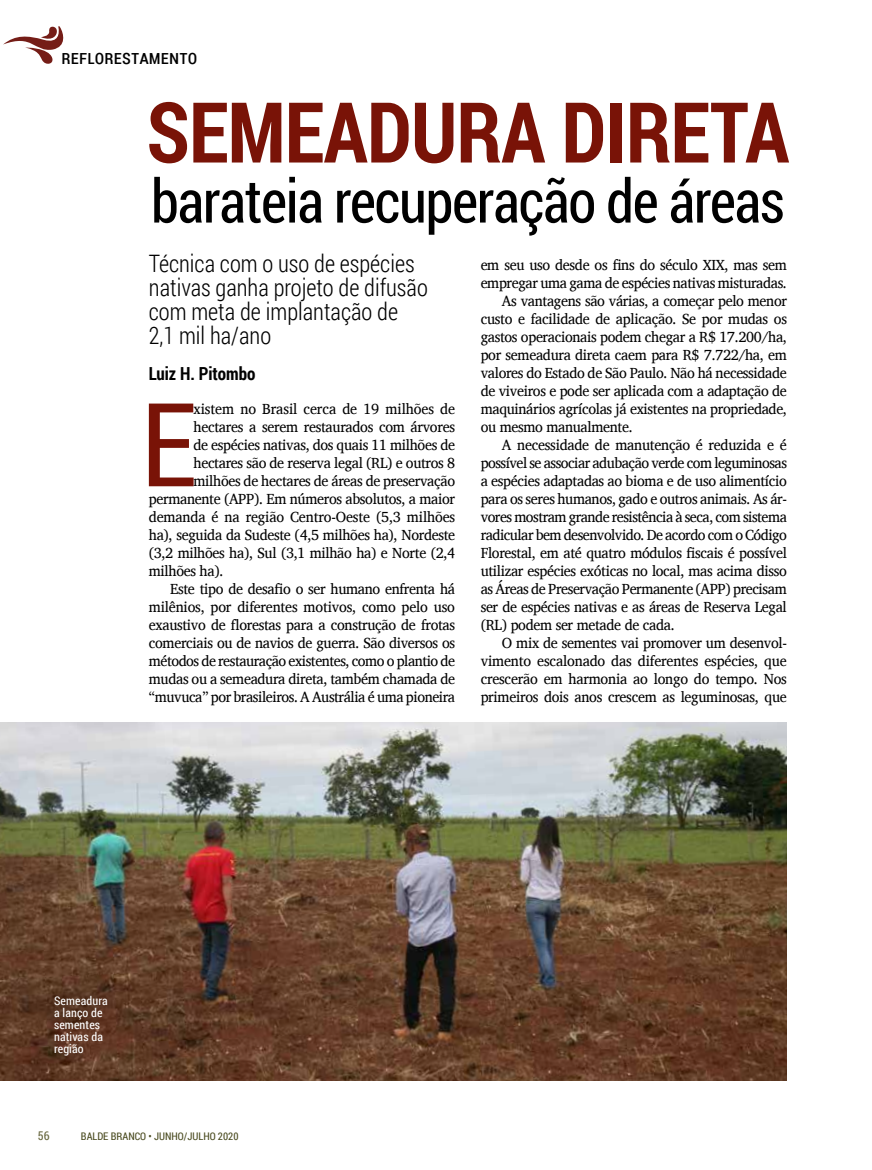
<style>
.page{position:relative;width:872px;height:1170px;background:#fff}
.page>*{position:absolute;margin:0;border:0;box-sizing:border-box;transform-origin:0 0}
.t1{font:116.25px "Roboto Condensed";color:#791307;scale:.95 1}
.t2{font:700 84px "Roboto Condensed";letter-spacing:-.01em;color:#791307;scale:.95 1}
.t3{font:60px "Roboto Condensed";letter-spacing:-.02em;color:#000;scale:.95 1}
.t4{font:300 24px/24px "Roboto Condensed";color:#000;scale:.95 1}
.t5{font:19.5px "Roboto Condensed";color:#000;scale:.95 1}
.t6{font:700 18px "Roboto Condensed";color:#000;scale:.95 1}
.t7{font:15px "Charis SIL";letter-spacing:-.025em;color:#000;scale:.95 1}
.t8{font:15px "Charis SIL";letter-spacing:-.005em;color:#000;scale:.95 1}
.t9{font:12px/12px "Roboto Condensed";letter-spacing:.01em;color:#fff}
.t10{font:12px "Roboto Condensed";color:#67663e}
.t11{font:10.5px "Roboto Condensed";color:#4a4b20}
</style>
<div class="page">
<svg style="left:3px;top:26px;width:61px;height:38px"></svg>
<img style="left:0;top:722px;width:787px;height:358px">
<h3 class="t5" style="left:61px;top:43px;width:144px">REFLORESTAMENTO</h3>
<h2 class="t2" style="left:146px;top:73px;width:678px">SEMEADURA DIRETA</h2>
<h3 class="t3" style="left:151px;top:159px;width:668px">barateia recuperação de áreas</h3>
<h3 class="t4" style="left:149px;top:250px;width:295px">Técnica com o uso de espécies nativas ganha projeto de difusão com meta de implantação de<br>2,1 mil ha/ano</h3>
<p class="t6" style="left:149px;top:360px;width:114px">Luiz H. Pitombo</p>
<h1 class="t1" style="left:141px;top:364px;width:59px">E</h1>
<p class="t8" style="left:193px;top:400px;width:277px">xistem no Brasil cerca de 19 milhões de</p>
<p class="t7" style="left:193px;top:418px;width:277px">hectares a serem restaurados com árvores</p>
<p class="t7" style="left:193px;top:436px;width:277px">de espécies nativas, dos quais 11 milhões de</p>
<p class="t7" style="left:193px;top:454px;width:277px">hectares são de reserva legal (RL) e outros 8</p>
<p class="t7" style="left:193px;top:472px;width:277px">milhões de hectares de áreas de preservação</p>
<p class="t7" style="left:149px;top:490px;width:324px">permanente (APP). Em números absolutos, a maior</p>
<p class="t7" style="left:149px;top:508px;width:324px">demanda é na região Centro-Oeste (5,3 milhões</p>
<p class="t7" style="left:149px;top:526px;width:324px">ha), seguida da Sudeste (4,5 milhões ha), Nordeste</p>
<p class="t7" style="left:149px;top:544px;width:324px">(3,2 milhões ha), Sul (3,1 milhão ha) e Norte (2,4</p>
<p class="t7" style="left:149px;top:562px;width:80px">milhões ha).</p>
<p class="t7" style="left:170px;top:580px;width:301px">Este tipo de desafio o ser humano enfrenta há</p>
<p class="t7" style="left:149px;top:598px;width:324px">milênios, por diferentes motivos, como pelo uso</p>
<p class="t7" style="left:149px;top:616px;width:324px">exaustivo de florestas para a construção de frotas</p>
<p class="t7" style="left:149px;top:634px;width:324px">comerciais ou de navios de guerra. São diversos os</p>
<p class="t7" style="left:149px;top:652px;width:324px">métodos de restauração existentes, como o plantio de</p>
<p class="t7" style="left:149px;top:670px;width:324px">mudas ou a semeadura direta, também chamada de</p>
<p class="t7" style="left:149px;top:688px;width:324px">“muvuca” por brasileiros. A Austrália é uma pioneira</p>
<p class="t7" style="left:480px;top:256px;width:324px">em seu uso desde os fins do século XIX, mas sem</p>
<p class="t7" style="left:480px;top:274px;width:324px">empregar uma gama de espécies nativas misturadas.</p>
<p class="t7" style="left:502px;top:292px;width:301px">As vantagens são várias, a começar pelo menor</p>
<p class="t7" style="left:480px;top:310px;width:324px">custo e facilidade de aplicação. Se por mudas os</p>
<p class="t7" style="left:480px;top:328px;width:324px">gastos operacionais podem chegar a R$ 17.200/ha,</p>
<p class="t7" style="left:480px;top:346px;width:324px">por semeadura direta caem para R$ 7.722/ha, em</p>
<p class="t7" style="left:480px;top:364px;width:324px">valores do Estado de São Paulo. Não há necessidade</p>
<p class="t7" style="left:480px;top:382px;width:324px">de viveiros e pode ser aplicada com a adaptação de</p>
<p class="t7" style="left:480px;top:400px;width:324px">maquinários agrícolas já existentes na propriedade,</p>
<p class="t7" style="left:480px;top:418px;width:162px">ou mesmo manualmente.</p>
<p class="t7" style="left:502px;top:436px;width:301px">A necessidade de manutenção é reduzida e é</p>
<p class="t7" style="left:480px;top:454px;width:324px">possível se associar adubação verde com leguminosas</p>
<p class="t7" style="left:480px;top:472px;width:324px">a espécies adaptadas ao bioma e de uso alimentício</p>
<p class="t7" style="left:480px;top:490px;width:324px">para os seres humanos, gado e outros animais. As ár-</p>
<p class="t7" style="left:480px;top:508px;width:324px">vores mostram grande resistência à seca, com sistema</p>
<p class="t7" style="left:480px;top:526px;width:324px">radicular bem desenvolvido. De acordo com o Código</p>
<p class="t7" style="left:480px;top:544px;width:324px">Florestal, em até quatro módulos fiscais é possível</p>
<p class="t7" style="left:480px;top:562px;width:324px">utilizar espécies exóticas no local, mas acima disso</p>
<p class="t7" style="left:480px;top:580px;width:324px">as Áreas de Preservação Permanente (APP) precisam</p>
<p class="t7" style="left:480px;top:598px;width:324px">ser de espécies nativas e as áreas de Reserva Legal</p>
<p class="t7" style="left:480px;top:616px;width:206px">(RL) podem ser metade de cada.</p>
<p class="t7" style="left:502px;top:634px;width:301px">O mix de sementes vai promover um desenvol-</p>
<p class="t7" style="left:480px;top:652px;width:324px">vimento escalonado das diferentes espécies, que</p>
<p class="t7" style="left:480px;top:670px;width:324px">crescerão em harmonia ao longo do tempo. Nos</p>
<p class="t7" style="left:480px;top:688px;width:324px">primeiros dois anos crescem as leguminosas, que</p>
<p class="t9" style="left:54px;top:993px;width:55px">Semeadura a lanço de sementes nativas da região</p>
<p class="t10" style="left:38px;top:1126px;width:13px">56</p>
<p class="t11" style="left:81px;top:1128px;width:159px">BALDE BRANCO • JUNHO/JULHO 2020</p>
</div>
